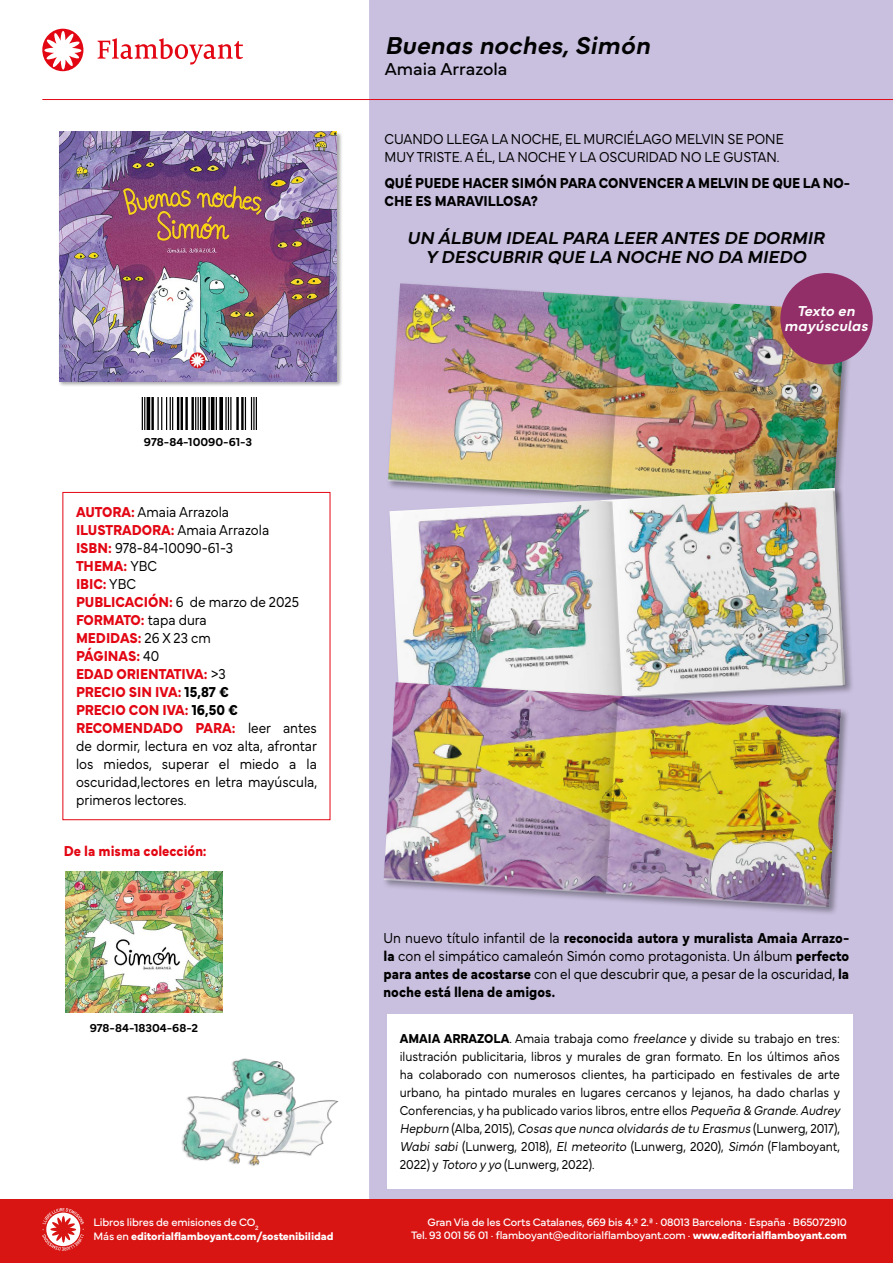
<style>
.page{position:relative;width:893px;height:1263px;background:#fff}
.page>*{position:absolute;margin:0;border:0;box-sizing:border-box;transform-origin:0 0}
.t1{font:italic 600 25.5px "Mundial";color:#020203}
.t2{font:italic 600 18px/19.5px "Mundial";color:#020203;text-align:center}
.t3{font:18px "Mundial";color:#020203}
.t4{font:300 15px/18px "Mundial";color:#000;scale:.9 1}
.t5{font:700 15px/18px "Mundial";color:#000;scale:.9 1}
.t6{font:700 15px "Mundial";color:#e30613;scale:.9 1}
.t7{font:italic 600 15px/15px "Mundial";color:#fff;text-align:center}
.t8{font:300 13.5px/18px "Mundial";color:#000;text-align:justify;scale:.9 1}
.t9{font:600 12px "Mundial";color:#000}
.t10{font:11.25px/13.5px "Mundial";letter-spacing:-.015em;color:#fff;text-align:right}
.t11{font:700 11.25px/14.4px "Mundial";letter-spacing:-.015em;color:#fff}
.s1{font-weight:700;color:#e30613}
.s2{font-weight:700}
.s3{font-weight:400}
.s4{font-style:italic}
</style>
<div class="page">
<div style="left:369px;top:0;width:524px;height:1263px;background:#c9c0df"></div>
<div style="left:0;top:1199px;width:893px;height:64px;background:#d81513"></div>
<svg style="left:42px;top:29px;width:42px;height:42px"></svg>
<svg style="left:98px;top:38px;width:145px;height:27px"></svg>
<hr style="left:42px;top:99px;width:851px;height:1px;background:#e10917">
<svg style="left:42px;top:1208px;width:42px;height:43px"></svg>
<div style="left:387px;top:1014px;width:466px;height:175px;background:#fff"></div>
<div style="left:62px;top:492px;width:268px;height:328px;border:1px solid #e30613"></div>
<div style="left:58px;top:131px;width:285px;height:256px;background:#000;opacity:.35"></div>
<img style="left:59px;top:132px;width:278px;height:249px">
<hr style="left:144px;top:398px;width:1px;height:31px;background:#000">
<hr style="left:142px;top:398px;width:1px;height:31px;background:#000">
<hr style="left:147px;top:398px;width:3px;height:31px;background:#000">
<hr style="left:151px;top:398px;width:3px;height:31px;background:#000">
<hr style="left:172px;top:398px;width:1px;height:31px;background:#000">
<hr style="left:170px;top:398px;width:1px;height:31px;background:#000">
<hr style="left:166px;top:398px;width:1px;height:31px;background:#000">
<hr style="left:161px;top:398px;width:1px;height:31px;background:#000">
<hr style="left:157px;top:398px;width:2px;height:31px;background:#000">
<hr style="left:191px;top:398px;width:3px;height:31px;background:#000">
<hr style="left:185px;top:398px;width:3px;height:31px;background:#000">
<hr style="left:181px;top:398px;width:2px;height:31px;background:#000">
<hr style="left:177px;top:398px;width:2px;height:31px;background:#000">
<hr style="left:200px;top:398px;width:1px;height:31px;background:#000">
<hr style="left:198px;top:398px;width:1px;height:31px;background:#000">
<hr style="left:195px;top:398px;width:1px;height:31px;background:#000">
<svg style="left:202px;top:398px;width:4px;height:31px"></svg>
<hr style="left:208px;top:398px;width:2px;height:31px;background:#000">
<hr style="left:211px;top:398px;width:3px;height:31px;background:#000">
<hr style="left:216px;top:398px;width:1px;height:31px;background:#000">
<svg style="left:219px;top:398px;width:4px;height:31px"></svg>
<hr style="left:230px;top:398px;width:1px;height:31px;background:#000">
<hr style="left:228px;top:398px;width:1px;height:31px;background:#000">
<hr style="left:225px;top:398px;width:2px;height:31px;background:#000">
<hr style="left:241px;top:398px;width:3px;height:31px;background:#000">
<hr style="left:236px;top:398px;width:3px;height:31px;background:#000">
<hr style="left:256px;top:398px;width:1px;height:31px;background:#000">
<hr style="left:253px;top:398px;width:2px;height:31px;background:#000">
<hr style="left:251px;top:398px;width:1px;height:31px;background:#000">
<hr style="left:245px;top:398px;width:1px;height:31px;background:#000">
<div style="left:386px;top:281px;width:468px;height:236px;background:#000;opacity:.35"></div>
<img style="left:388px;top:283px;width:457px;height:203px">
<img style="left:181px;top:1058px;width:158px;height:108px">
<div style="left:781px;top:274px;width:91px;height:90px;background:#922f68;border-radius:50%"></div>
<div style="left:780px;top:273px;width:93px;height:91px;border:2px solid #922f68;border-radius:50%"></div>
<div style="left:388px;top:486px;width:466px;height:232px;background:#000;opacity:.35"></div>
<img style="left:390px;top:488px;width:455px;height:192px">
<div style="left:382px;top:680px;width:468px;height:236px;background:#000;opacity:.35"></div>
<img style="left:384px;top:682px;width:457px;height:225px">
<img style="left:65px;top:871px;width:158px;height:141px">
<p class="t9" style="left:144px;top:432px;width:110px">978-84-10090-61-3</p>
<p class="t4" style="left:76px;top:502px;width:270px"><span class="s1">AUTORA:</span> Amaia Arrazola<br><span class="s1">ILUSTRADORA:</span> Amaia Arrazola<br><span class="s1">ISBN:</span> 978-84-10090-61-3<br><span class="s1">THEMA:</span> YBC<br><span class="s1">IBIC:</span> YBC<br><span class="s1">PUBLICACIÓN:</span> 6 de marzo de 2025<br><span class="s1">FORMATO:</span> tapa dura<br><span class="s1">MEDIDAS:</span> 26 X 23 cm<br><span class="s1">PÁGINAS:</span> 40<br><span class="s1">EDAD ORIENTATIVA:</span> &gt;3<br><span class="s1">PRECIO SIN IVA:</span> <span class="s2">15,87 €<br></span><span class="s1">PRECIO CON IVA:</span> <span class="s2">16,50 €<br></span><span class="s1">RECOMENDADO PARA:</span> leer antes de dormir, lectura en voz alta, afrontar los miedos, superar el miedo a la oscuridad,lectores en letra mayúscula, primeros lectores.</p>
<p class="t6" style="left:64px;top:839px;width:160px">De la misma colección:</p>
<p class="t9" style="left:90px;top:1018px;width:110px">978-84-18304-68-2</p>
<p class="t11" style="left:94px;top:1214px;width:242px"><span class="s3">Libros libres de emisiones de CO</span><sub>2<br></sub><span class="s3">Más en</span> editorialflamboyant.com/sostenibilidad</p>
<h1 class="t1" style="left:385px;top:25px;width:267px">Buenas noches, Simón</h1>
<p class="t3" style="left:385px;top:54px;width:124px">Amaia Arrazola</p>
<p class="t4" style="left:385px;top:128px;width:445px">CUANDO LLEGA LA NOCHE, EL MURCIÉLAGO MELVIN SE PONE<br>MUY TRISTE. A ÉL, LA NOCHE Y LA OSCURIDAD NO LE GUSTAN.</p>
<p class="t5" style="left:385px;top:173px;width:519px">QUÉ PUEDE HACER SIMÓN PARA CONVENCER A MELVIN DE QUE LA NO-<br>CHE ES MARAVILLOSA?</p>
<p class="t2" style="left:407px;top:226px;width:419px">UN ÁLBUM IDEAL PARA LEER ANTES DE DORMIR<br>Y DESCUBRIR QUE LA NOCHE NO DA MIEDO</p>
<p class="t7" style="left:784px;top:302px;width:85px">Texto en mayúsculas</p>
<p class="t4" style="left:384px;top:927px;width:519px;text-align:justify">Un nuevo título infantil de la <span class="s2">reconocida autora y muralista Amaia Arrazo&shy;la</span> con el simpático camaleón Simón como protagonista. Un álbum <span class="s2">perfecto para antes de acostarse</span> con el que descubrir que, a pesar de la oscuridad, <span class="s2">la noche está llena de amigos.</span></p>
<p class="t8" style="left:400px;top:1028px;width:491px"><span class="s2">AMAIA ARRAZOLA</span>. Amaia trabaja como <span class="s4">freelance</span> y divide su trabajo en tres: ilustración publicitaria, libros y murales de gran formato. En los últimos años ha colaborado con numerosos clientes, ha participado en festivales de arte urbano, ha pintado murales en lugares cercanos y lejanos, ha dado charlas y Conferencias, y ha publicado varios libros, entre ellos <span class="s4">Pequeña &amp; Grande. Audrey Hepburn</span> (Alba, 2015), <span class="s4">Cosas que nunca olvidarás de tu Erasmus</span> (Lunwerg, 2017), <span class="s4">Wabi sabi</span> (Lunwerg, 2018), <span class="s4">El meteorito</span> (Lunwerg, 2020), <span class="s4">Simón</span> (Flamboyant, 2022) y <span class="s4">Totoro y yo</span> (Lunwerg, 2022).</p>
<p class="t10" style="left:411px;top:1214px;width:437px">Gran Via de les Corts Catalanes, 669 bis 4.º 2.ª · 08013 Barcelona · España · B65072910<br>Tel. 93 001 56 01 · flamboyant@editorialflamboyant.com · <span class="s2">www.editorialflamboyant.com</span></p>
</div>
